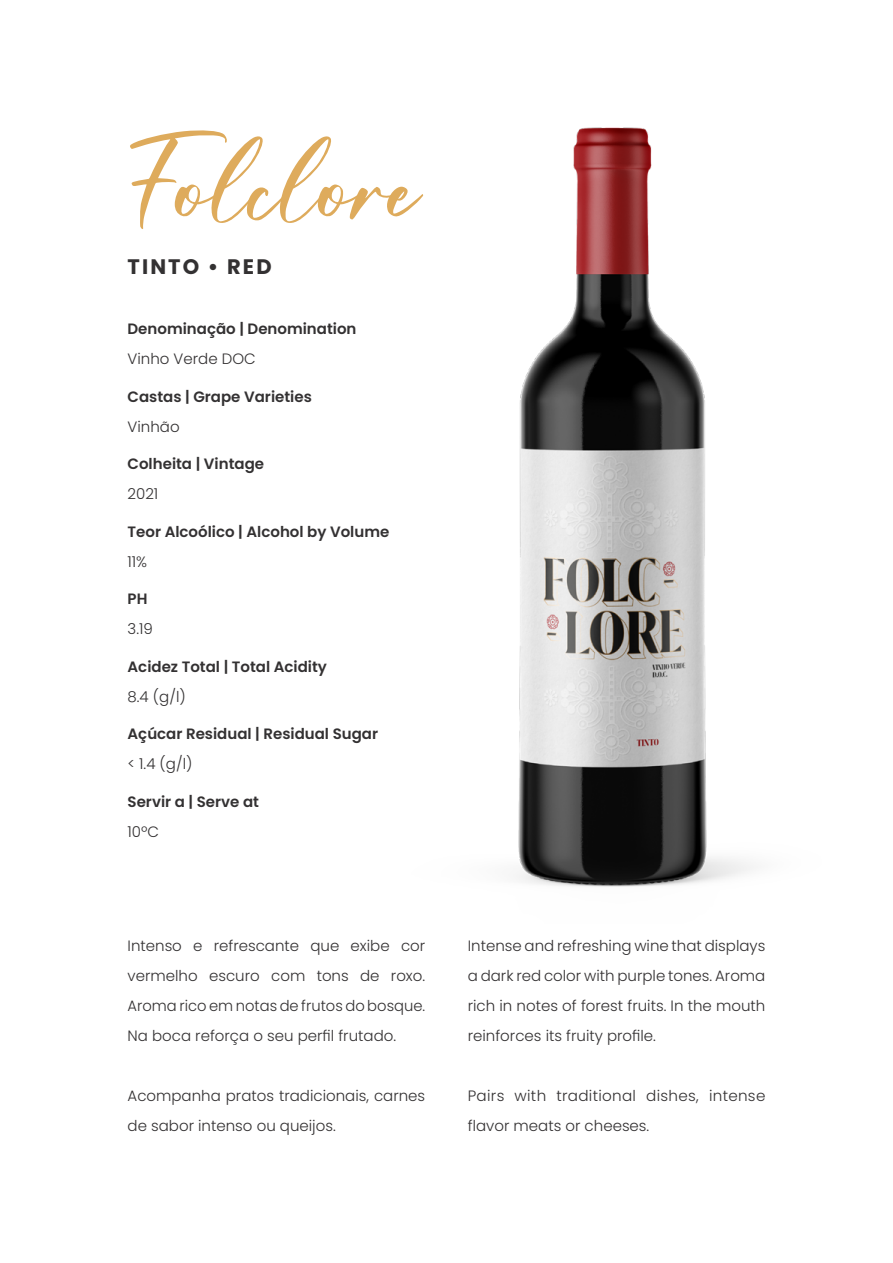
<style>
.page{position:relative;width:893px;height:1263px;background:#fff}
.page>*{position:absolute;margin:0;border:0;box-sizing:border-box;transform-origin:0 0}
.t1{font:114px "Massillo";color:#deab5c}
.t2{font:700 21px "Poppins";letter-spacing:.1em;color:#333132}
.t3{font:300 15px/30px "Poppins";color:#333132;text-align:justify}
.t4{font:600 15px "Poppins";color:#333132}
.t5{font:300 15px/30px "Poppins";letter-spacing:.02em;color:#333132}
</style>
<div class="page">
<img style="left:516px;top:127px;width:238px;height:760px">
<h1 class="t1" style="left:128px;top:113px;width:283px">Folclore</h1>
<h2 class="t2" style="left:128px;top:254px;width:146px">TINTO • RED</h2>
<p class="t4" style="left:128px;top:320px;width:230px">Denominação | Denomination</p>
<p class="t3" style="left:128px;top:344px;width:130px">Vinho Verde DOC</p>
<p class="t4" style="left:128px;top:388px;width:186px">Castas | Grape Varieties</p>
<p class="t3" style="left:128px;top:411px;width:54px">Vinhão</p>
<p class="t4" style="left:128px;top:455px;width:138px">Colheita | Vintage</p>
<p class="t3" style="left:128px;top:479px;width:32px">2021</p>
<p class="t4" style="left:128px;top:523px;width:263px">Teor Alcoólico | Alcohol by Volume</p>
<p class="t3" style="left:128px;top:546px;width:21px">11%</p>
<p class="t4" style="left:128px;top:590px;width:21px">PH</p>
<p class="t3" style="left:128px;top:614px;width:27px">3.19</p>
<p class="t4" style="left:128px;top:658px;width:201px">Acidez Total | Total Acidity</p>
<p class="t3" style="left:128px;top:681px;width:60px">8.4 (g/l)</p>
<p class="t4" style="left:128px;top:725px;width:252px">Açúcar Residual | Residual Sugar</p>
<p class="t3" style="left:128px;top:749px;width:66px">&lt; 1.4 (g/l)</p>
<p class="t4" style="left:128px;top:793px;width:133px">Servir a | Serve at</p>
<p class="t3" style="left:128px;top:816px;width:33px">10ºC</p>
<p class="t3" style="left:128px;top:931px;width:299px">Intenso e refrescante que exibe cor vermelho escuro com tons de roxo.<br>Aroma rico em notas de frutos do bosque.<br>Na boca reforça o seu perfil frutado.</p>
<p class="t3" style="left:128px;top:1081px;width:299px">Acompanha pratos tradicionais, carnes de sabor intenso ou queijos.</p>
<p class="t3" style="left:468px;top:931px;width:299px">Intense and refreshing wine that displays a dark red color with purple tones. Aroma rich in notes of forest fruits. In the mouth reinforces its fruity profile.</p>
<p class="t5" style="left:468px;top:1081px;width:299px">Pairs with traditional dishes, intense flavor meats or cheeses.</p>
</div>
